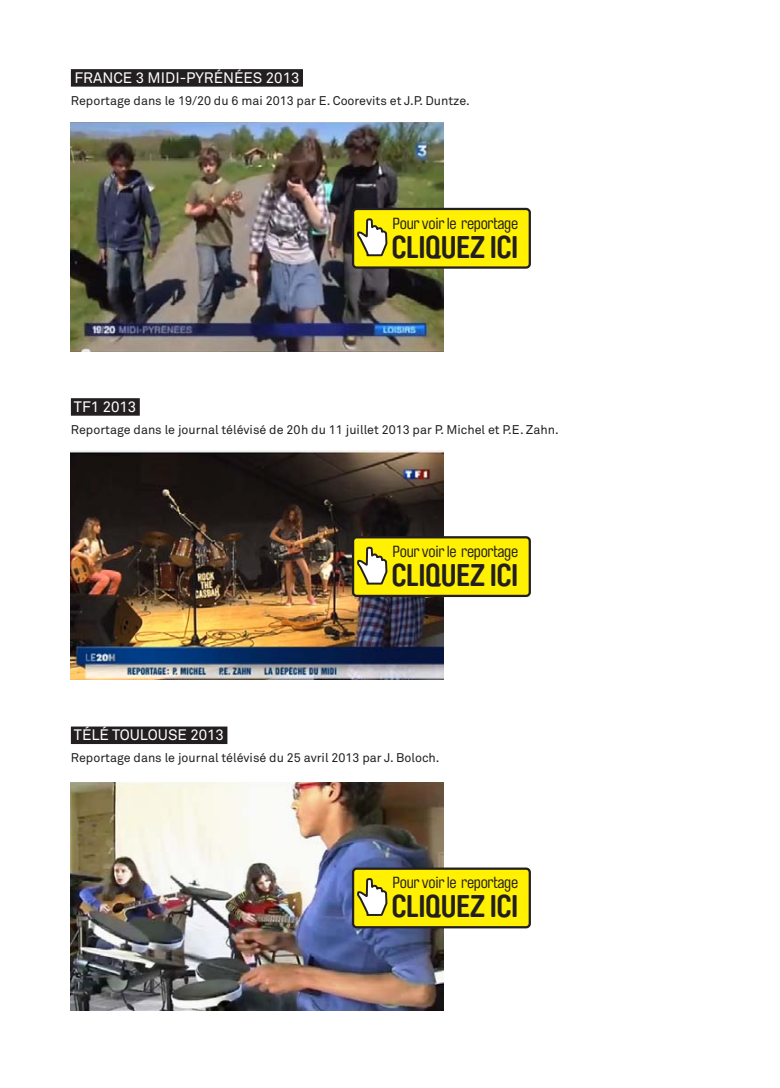
<style>
.page{position:relative;width:780px;height:1088px;background:#fff}
.page>*{position:absolute;margin:0;border:0;box-sizing:border-box;transform-origin:0 0}
.t1{font:700 31px "Brauer Neue";letter-spacing:-.02em;color:#231f20}
.t2{font:15.88px "Brauer Neue";letter-spacing:-.02em;color:#231f20}
.t3{font:15px "Akkurat";color:#fff}
.t4{font:12.5px "Akkurat";color:#231f20}
</style>
<div class="page">
<div style="left:71px;top:69px;width:232px;height:18px;background:#231f20"></div>
<div style="left:71px;top:398px;width:69px;height:18px;background:#231f20"></div>
<div style="left:71px;top:726px;width:156px;height:18px;background:#231f20"></div>
<img style="left:71px;top:123px;width:373px;height:228px">
<img style="left:71px;top:451px;width:373px;height:228px">
<img style="left:71px;top:782px;width:373px;height:229px">
<div style="left:353px;top:209px;width:176px;height:59px;background:#fff101;border-radius:4px"></div>
<div style="left:352px;top:208px;width:179px;height:61px;border:2px solid #231f20;border-radius:4px"></div>
<svg style="left:356px;top:207px;width:32px;height:63px"></svg>
<div style="left:353px;top:537px;width:176px;height:59px;background:#fff101;border-radius:4px"></div>
<div style="left:352px;top:536px;width:179px;height:61px;border:2px solid #231f20;border-radius:4px"></div>
<svg style="left:356px;top:535px;width:32px;height:64px"></svg>
<div style="left:353px;top:869px;width:176px;height:58px;background:#fff101;border-radius:4px"></div>
<div style="left:352px;top:867px;width:179px;height:61px;border:2px solid #231f20;border-radius:4px"></div>
<svg style="left:356px;top:867px;width:32px;height:63px"></svg>
<p class="t3" style="left:74px;top:68px;width:227px">FRANCE 3 MIDI-PYRÉNÉES 2013</p>
<p class="t4" style="left:71px;top:93px;width:400px">Reportage dans le 19/20 du 6 mai 2013 par E. Coorevits et J.P. Duntze.</p>
<p class="t2" style="left:392px;top:214px;width:127px">Pour voir le reportage</p>
<h1 class="t1" style="left:391px;top:229px;width:128px">CLIQUEZ ICI</h1>
<p class="t3" style="left:74px;top:397px;width:64px">TF1 2013</p>
<p class="t4" style="left:71px;top:422px;width:489px">Reportage dans le journal télévisé de 20h du 11 juillet 2013 par P. Michel et P.E. Zahn.</p>
<p class="t2" style="left:392px;top:542px;width:127px">Pour voir le reportage</p>
<h1 class="t1" style="left:391px;top:557px;width:128px">CLIQUEZ ICI</h1>
<p class="t3" style="left:74px;top:725px;width:151px">TÉLÉ TOULOUSE 2013</p>
<p class="t4" style="left:71px;top:750px;width:370px">Reportage dans le journal télévisé du 25 avril 2013 par J. Boloch.</p>
<p class="t2" style="left:392px;top:874px;width:127px">Pour voir le reportage</p>
<h1 class="t1" style="left:391px;top:889px;width:128px">CLIQUEZ ICI</h1>
</div>
